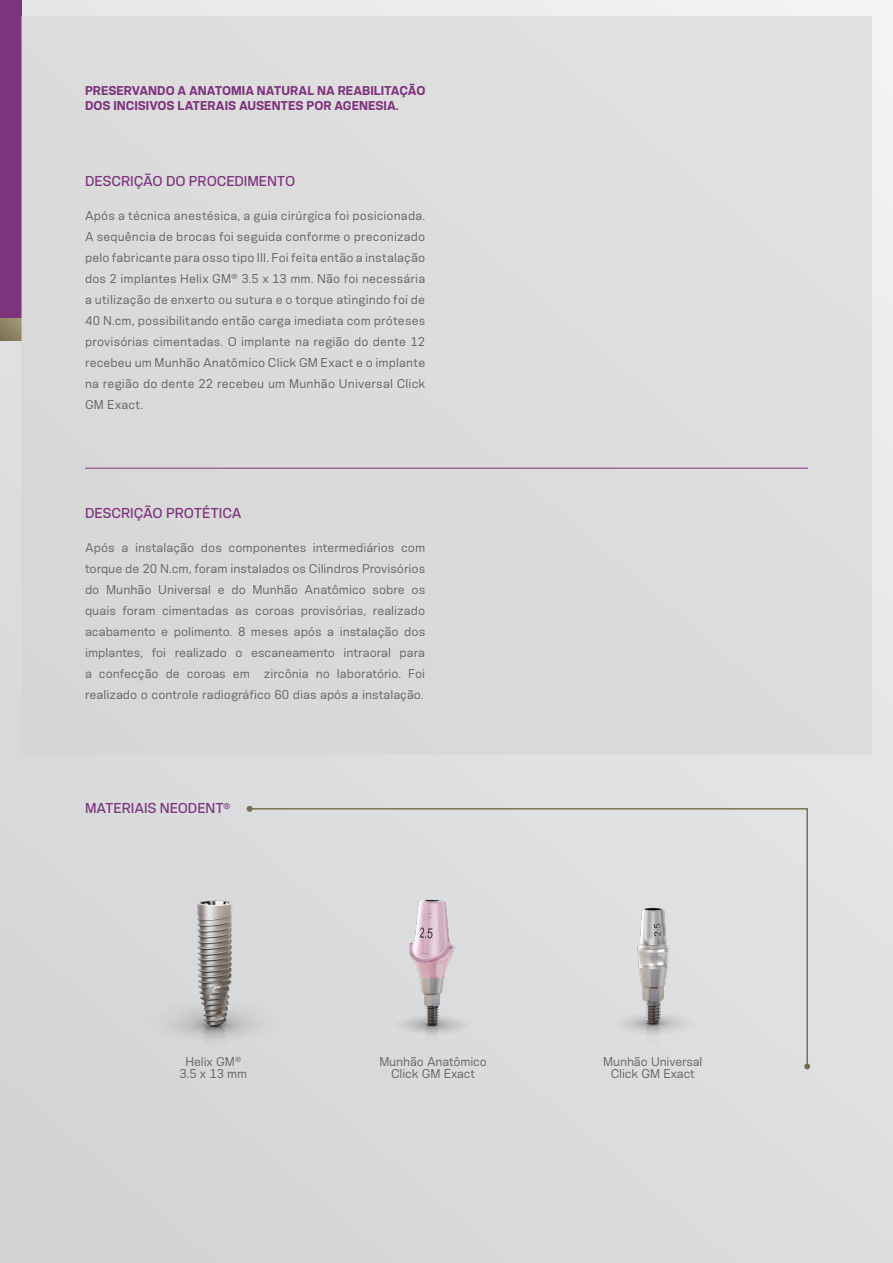
<style>
.page{position:relative;width:893px;height:1263px;background:#fff}
.page>*{position:absolute;margin:0;border:0;box-sizing:border-box;transform-origin:0 0}
.t1{font:500 13.5px "Konsens";letter-spacing:-.01em;color:#7d347d}
.t2{font:12px/21px "Konsens";letter-spacing:-.01em;color:#656767;text-align:center}
.Legendas{font:12px/21px "Konsens";letter-spacing:.01em;color:#636569;text-align:justify}
.t3{font:700 12px/15px "Konsens";letter-spacing:-.005em;color:#7d347d}
</style>
<div class="page">
<div style="left:0;top:0;width:893px;height:1263px;background:linear-gradient(to bottom,#f2f2f3,#d3d4d7)"></div>
<div style="left:0;top:0;width:21px;height:319px;background:#7d347d"></div>
<svg style="left:0;top:319px;width:21px;height:21px"></svg>
<div style="left:21px;top:16px;width:851px;height:739px;background:#dcdcdd"></div>
<div style="left:248px;top:807px;width:561px;height:261px;background:#dddee0"></div>
<svg style="left:804px;top:1063px;width:6px;height:6px"></svg>
<svg style="left:247px;top:806px;width:6px;height:6px"></svg>
<hr style="left:85px;top:468px;width:723px;height:1px;background:#7d347d">
<img style="left:140px;top:854px;width:149px;height:211px">
<img style="left:578px;top:854px;width:149px;height:211px">
<img style="left:358px;top:865px;width:149px;height:211px">
<p class="t3" style="left:85px;top:82px;width:342px">PRESERVANDO A ANATOMIA NATURAL NA REABILITAÇÃO<br>DOS INCISIVOS LATERAIS AUSENTES POR AGENESIA.</p>
<p class="t1" style="left:85px;top:172px;width:212px">DESCRIÇÃO DO PROCEDIMENTO</p>
<p class="Legendas" style="left:85px;top:204px;width:342px">Após a técnica anestésica, a guia cirúrgica foi posicionada.<br>A sequência de brocas foi seguida conforme o preconizado pelo fabricante para osso tipo III. Foi feita então a instalação dos 2 implantes Helix GM<sup>®</sup> 3.5 x 13 mm. Não foi necessária a utilização de enxerto ou sutura e o torque atingindo foi de 40 N.cm, possibilitando então carga imediata com próteses provisórias cimentadas. O implante na região do dente 12 recebeu um Munhão Anatômico Click GM Exact e o implante na região do dente 22 recebeu um Munhão Universal Click GM Exact.</p>
<p class="t1" style="left:85px;top:505px;width:158px">DESCRIÇÃO PROTÉTICA</p>
<p class="t2" style="left:85px;top:537px;width:342px;text-align:justify">Após a instalação dos componentes intermediários com torque de 20 N.cm, foram instalados os Cilindros Provisórios do Munhão Universal e do Munhão Anatômico sobre os quais foram cimentadas as coroas provisórias, realizado acabamento e polimento. 8 meses após a instalação dos implantes, foi realizado o escaneamento intraoral para a confecção de coroas em zircônia no laboratório. Foi realizado o controle radiográfico 60 dias após a instalação.</p>
<p class="t1" style="left:85px;top:800px;width:147px">MATERIAIS NEODENT<sup>®</sup></p>
<p class="t2" style="left:185px;top:1050px;width:57px">Helix GM<sup>®</sup></p>
<p class="t2" style="left:179px;top:1062px;width:69px">3.5 x 13 mm</p>
<p class="t2" style="left:379px;top:1055px;width:109px;line-height:12px">Munhão Anatômico<br>Click GM Exact</p>
<p class="t2" style="left:603px;top:1055px;width:101px;line-height:12px">Munhão Universal<br>Click GM Exact</p>
</div>
